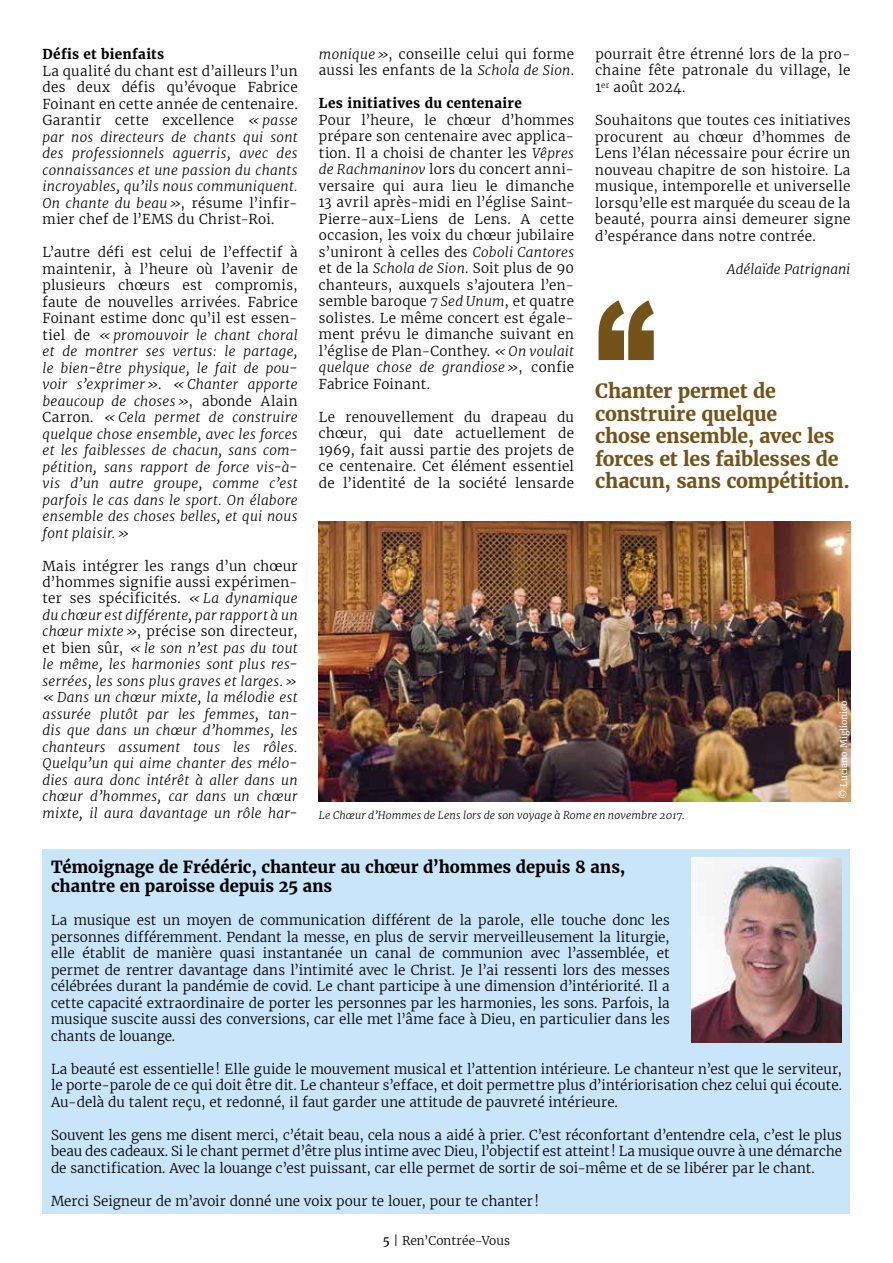
<style>
.page{position:relative;width:893px;height:1263px;background:#fff}
.page>*{position:absolute;margin:0;border:0;box-sizing:border-box;transform-origin:0 0}
.t1{font:900 150px "Arial";color:#735318;scale:.8 1}
.t2{font:700 19.5px/22.5px "Merriweather";letter-spacing:-.01em;color:#735318}
.t3{font:700 16.5px/19.5px "Merriweather";letter-spacing:-.005em;color:#000}
.t4{font:300 13.5px/16.5px "Merriweather";letter-spacing:.02em;color:#000;text-align:justify}
.t5{font:italic 300 13.5px/16.5px "Merriweather";letter-spacing:.02em;color:#000;text-align:justify}
.t6{font:300 13.5px "Merriweather";color:#000}
.t7{font:700 13.5px "Merriweather";letter-spacing:.025em;color:#000}
.t8{font:italic 300 13.5px "Merriweather";color:#000}
.t9{font:300 12px "Merriweather";letter-spacing:.01em;color:#000}
.t10{font:italic 300 10.5px "Merriweather";letter-spacing:.01em;color:#000}
.t11{font:9px "Merriweather";color:#fff}
.s1{font-style:italic}
.s2{font-style:normal}
.s3{font-weight:400}
</style>
<div class="page">
<div style="left:43px;top:849px;width:807px;height:365px;background:#c9e5f9"></div>
<img style="left:319px;top:521px;width:531px;height:281px">
<img style="left:691px;top:858px;width:151px;height:184px">
<p class="t7" style="left:43px;top:46px;width:123px">Défis et bienfaits</p>
<p class="t4" style="left:43px;top:62px;width:257px">La qualité du chant est d’ailleurs l’un des deux défis qu’évoque Fabrice Foinant en cette année de centenaire.<br>Garantir cette excellence <span class="s1">« passe par nos directeurs de chants qui sont des professionnels aguerris, avec des connaissances et une passion du chants incroyables, qu’ils nous communiquent.<br>On chante du beau »</span>, résume l’infir&shy;mier chef de l’EMS du Christ-Roi.</p>
<p class="t5" style="left:43px;top:244px;width:257px"><span class="s2">L’autre défi est celui de l’effectif à maintenir, à l’heure où l’avenir de plusieurs chœurs est compromis, faute de nouvelles arrivées. Fabrice Foinant estime donc qu’il est essen&shy;tiel de</span> « promouvoir le chant choral et de montrer ses vertus: le partage, le bien-être physique, le fait de pou&shy;voir s’exprimer »<span class="s2">.</span> « Chanter apporte beaucoup de choses »<span class="s2">, abonde Alain Carron.</span> « Cela permet de construire quelque chose ensemble, avec les forces et les faiblesses de chacun, sans com&shy;pétition, sans rapport de force vis-à&shy;vis d’un autre groupe, comme c’est parfois le cas dans le sport. On élabore ensemble des choses belles, et qui nous font plaisir. »</p>
<p class="t5" style="left:43px;top:557px;width:257px"><span class="s2">Mais intégrer les rangs d’un chœur d’hommes signifie aussi expérimen&shy;ter ses spécificités.</span> « La dynamique du chœur est différente, par rapport à un chœur mixte »<span class="s2">, précise son directeur, et bien sûr,</span> « le son n’est pas du tout le même, les harmonies sont plus res&shy;serrées, les sons plus graves et larges. » « Dans un chœur mixte, la mélodie est assurée plutôt par les femmes, tan&shy;dis que dans un chœur d’hommes, les chanteurs assument tous les rôles.<br>Quelqu’un qui aime chanter des mélo&shy;dies aura donc intérêt à aller dans un chœur d’hommes, car dans un chœur mixte, il aura davantage un rôle har-</p>
<p class="t4" style="left:319px;top:46px;width:257px"><span class="s1">monique »</span>, conseille celui qui forme aussi les enfants de la <span class="s1">Schola de Sion</span>.</p>
<p class="t7" style="left:319px;top:95px;width:204px">Les initiatives du centenaire</p>
<p class="t4" style="left:319px;top:112px;width:257px">Pour l’heure, le chœur d’hommes prépare son centenaire avec applica&shy;tion. Il a choisi de chanter les <span class="s1">Vêpres de Rachmaninov</span> lors du concert anni&shy;versaire qui aura lieu le dimanche 13 avril après-midi en l’église Saint-Pierre-aux-Liens de Lens. A cette occasion, les voix du chœur jubilaire s’uniront à celles des <span class="s1">Coboli Cantores </span>et de la <span class="s1">Schola de Sion</span>. Soit plus de 90 chanteurs, auxquels s’ajoutera l’en&shy;semble baroque <span class="s1">7 Sed Unum</span>, et quatre solistes. Le même concert est égale&shy;ment prévu le dimanche suivant en l’église de Plan-Conthey. <span class="s1">« On voulait quelque chose de grandiose »</span>, confie Fabrice Foinant.</p>
<p class="t4" style="left:319px;top:409px;width:257px">Le renouvellement du drapeau du chœur, qui date actuellement de 1969, fait aussi partie des projets de ce centenaire. Cet élément essentiel de l’identité de la société lensarde</p>
<p class="t4" style="left:595px;top:46px;width:257px">pourrait être étrenné lors de la pro&shy;chaine fête patronale du village, le 1<sup>er</sup> août 2024.</p>
<p class="t4" style="left:595px;top:112px;width:257px">Souhaitons que toutes ces initiatives procurent au chœur d’hommes de Lens l’élan nécessaire pour écrire un nouveau chapitre de son histoire. La musique, intemporelle et universelle lorsqu’elle est marquée du sceau de la beauté, pourra ainsi demeurer signe d’espérance dans notre contrée.</p>
<p class="t8" style="left:727px;top:260px;width:125px">Adélaïde Patrignani</p>
<h1 class="t1" style="left:595px;top:247px;width:76px">“</h1>
<h2 class="t2" style="left:595px;top:380px;width:256px">Chanter permet de construire quelque<br>chose ensemble, avec les forces et les faiblesses de chacun, sans compétition.</h2>
<p class="t11" style="left:838px;top:799px;width:100px;rotate:-90deg">© Luciano Miglionico</p>
<p class="t10" style="left:319px;top:808px;width:367px">Le Chœur d’Hommes de Lens lors de son voyage à Rome en novembre 2017.</p>
<p class="t3" style="left:51px;top:857px;width:576px">Témoignage de Frédéric, chanteur au chœur d’hommes depuis 8 ans, chantre en paroisse depuis 25 ans</p>
<p class="t4" style="left:51px;top:912px;width:620px">La musique est un moyen de communication différent de la parole, elle touche donc les personnes différemment. Pendant la messe, en plus de servir merveilleusement la liturgie, elle établit de manière quasi instantanée un canal de communion avec l’assemblée, et permet de rentrer davantage dans l’intimité avec le Christ. Je l’ai ressenti lors des messes célébrées durant la pandémie de covid. Le chant participe à une dimension d’intériorité. Il a cette capacité extraordinaire de porter les personnes par les harmonies, les sons. Parfois, la musique suscite aussi des conversions, car elle met l’âme face à Dieu, en particulier dans les chants de louange.</p>
<p class="t4" style="left:51px;top:1060px;width:792px">La beauté est essentielle! Elle guide le mouvement musical et l’attention intérieure. Le chanteur n’est que le serviteur, le porte-parole de ce qui doit être dit. Le chanteur s’efface, et doit permettre plus d’intériorisation chez celui qui écoute.<br>Au-delà du talent reçu, et redonné, il faut garder une attitude de pauvreté intérieure.</p>
<p class="t4" style="left:51px;top:1126px;width:792px">Souvent les gens me disent merci, c’était beau, cela nous a aidé à prier. C’est réconfortant d’entendre cela, c’est le plus beau des cadeaux. Si le chant permet d’être plus intime avec Dieu, l’objectif est atteint ! La musique ouvre à une démarche de sanctification. Avec la louange c’est puissant, car elle permet de sortir de soi-même et de se libérer par le chant.</p>
<p class="t6" style="left:51px;top:1192px;width:490px">Merci Seigneur de m’avoir donné une voix pour te louer, pour te chanter !</p>
<p class="t9" style="left:383px;top:1233px;width:129px"><span class="s3">5</span> | Ren’Contrée-Vous</p>
</div>
